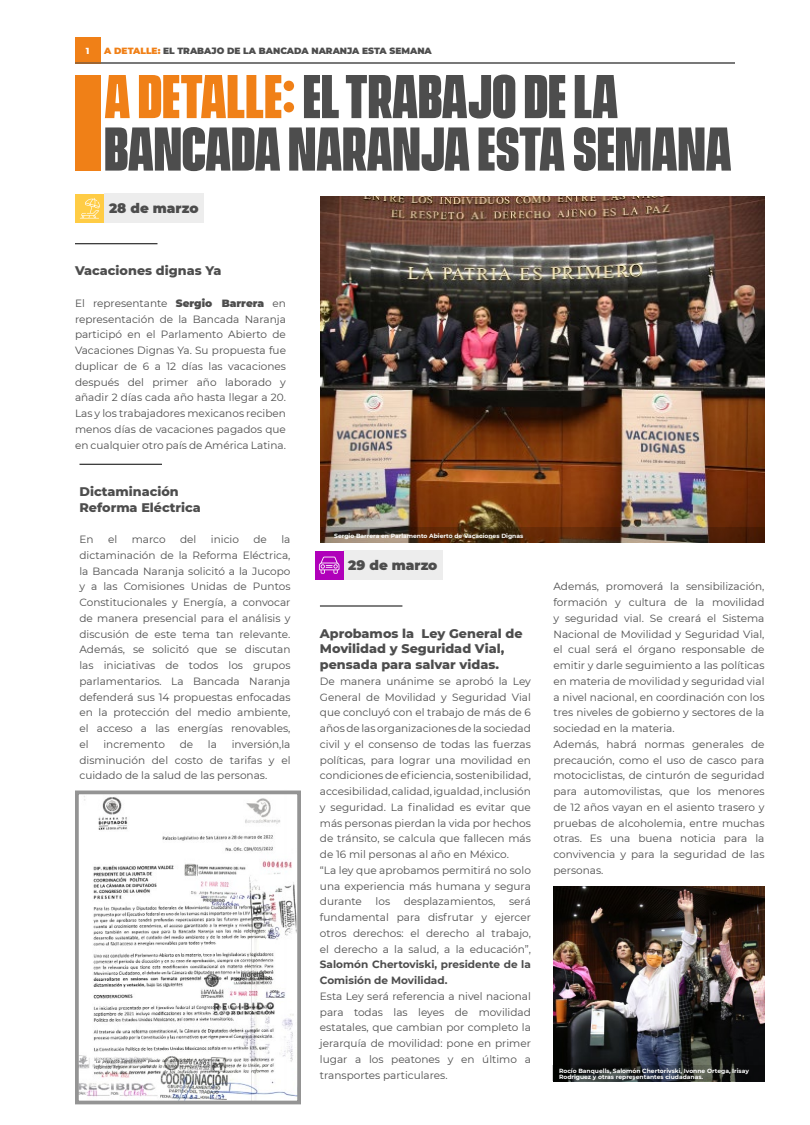
<style>
.page{position:relative;width:810px;height:1125px;background:#fff}
.page>*{position:absolute;margin:0;border:0;box-sizing:border-box;transform-origin:0 0}
.t1{font:700 56.25px/52.5px "Vanguard CF Extra";color:#4d4d4d}
.t2{font:900 13.5px "Montserrat";color:#4d4d4d}
.t3{font:800 12.75px/15.8px "Montserrat";color:#4d4d4d}
.t4{font:10.5px/15.8px "Montserrat";color:#4d4d4d;text-align:justify}
.t5{font:700 10.5px/15.8px "Montserrat";color:#4d4d4d}
.t6{font:900 9px "Montserrat";color:#4d4d4d}
.t7{font:800 9px "Montserrat";color:#fff}
.t8{font:700 6px/6px "Montserrat";color:#fff}
.s1{color:#f08017}
.s2{font-weight:900}
</style>
<div class="page">
<div style="left:75px;top:37px;width:25px;height:26px;background:#f08017"></div>
<hr style="left:75px;top:63px;width:660px;height:1px;background:#4d4d4d">
<img style="left:78px;top:790px;width:221px;height:309px">
<img style="left:321px;top:196px;width:444px;height:331px">
<div style="left:75px;top:75px;width:25px;height:96px;background:#f08017"></div>
<div style="left:75px;top:194px;width:29px;height:29px;background:#ffcc45"></div>
<svg style="left:80px;top:198px;width:20px;height:21px"></svg>
<svg style="left:321px;top:527px;width:444px;height:16px;background:#5f422c"></svg>
<hr style="left:75px;top:243px;width:83px;height:1px;background:#000">
<hr style="left:320px;top:606px;width:82px;height:1px;background:#000">
<div style="left:104px;top:193px;width:99px;height:30px;background:#ededed"></div>
<div style="left:343px;top:550px;width:99px;height:30px;background:#ededed"></div>
<hr style="left:80px;top:464px;width:82px;height:1px;background:#000">
<img style="left:554px;top:886px;width:211px;height:196px">
<div style="left:75px;top:791px;width:226px;height:313px;border:4px solid #949494"></div>
<svg style="left:552px;top:1065px;width:212px;height:16px;background:#242829"></svg>
<div style="left:315px;top:551px;width:29px;height:29px;background:#b000ba"></div>
<svg style="left:319px;top:557px;width:20px;height:17px"></svg>
<p class="t7" style="left:86px;top:44px;width:5px">1</p>
<p class="t6" style="left:104px;top:44px;width:329px"><span class="s1">A DETALLE:</span> EL TRABAJO DE LA BANCADA NARANJA ESTA SEMANA</p>
<h1 class="t1" style="left:104px;top:74px;width:629px"><span class="s1">A DETALLE:</span> EL TRABAJO DE LA<br>BANCADA NARANJA ESTA SEMANA</h1>
<p class="t2" style="left:109px;top:198px;width:91px">28 de marzo</p>
<p class="t3" style="left:75px;top:262px;width:148px">Vacaciones dignas Ya</p>
<p class="t4" style="left:75px;top:295px;width:213px">El representante <span class="s2">Sergio Barrera</span> en representación de la Bancada Naranja participó en el Parlamento Abierto de Vacaciones Dignas Ya. Su propuesta fue duplicar de 6 a 12 días las vacaciones después del primer año laborado y añadir 2 días cada año hasta llegar a 20.<br>Las y los trabajadores mexicanos reciben menos días de vacaciones pagados que en cualquier otro país de América Latina.</p>
<p class="t3" style="left:80px;top:483px;width:123px">Dictaminación<br>Reforma Eléctrica</p>
<p class="t4" style="left:80px;top:531px;width:16px">En</p>
<p class="t4" style="left:108px;top:531px;width:11px">el</p>
<p class="t4" style="left:132px;top:531px;width:35px">marco</p>
<p class="t4" style="left:180px;top:531px;width:18px">del</p>
<p class="t4" style="left:211px;top:531px;width:30px">inicio</p>
<p class="t4" style="left:254px;top:531px;width:15px">de</p>
<p class="t4" style="left:80px;top:531px;width:213px;text-indent:202px">la dictaminación de la Reforma Eléctrica, la Bancada Naranja solicitó a la Jucopo y a las Comisiones Unidas de Puntos Constitucionales y Energía, a convocar de manera presencial para el análisis y discusión de este tema tan relevante.<br>Además, se solicitó que se discutan las iniciativas de todos los grupos parlamentarios. La Bancada Naranja defenderá sus 14 propuestas enfocadas en la protección del medio ambiente, el acceso a las energías renovables, el</p>
<p class="t4" style="left:80px;top:736px;width:213px;text-indent:152px">inversión,la disminución del costo de tarifas y el cuidado de la salud de las personas.</p>
<p class="t4" style="left:103px;top:736px;width:63px">incremento</p>
<p class="t4" style="left:180px;top:736px;width:15px">de</p>
<p class="t4" style="left:208px;top:736px;width:11px">la</p>
<p class="t8" style="left:334px;top:533px;width:191px">Sergio Barrera en Parlamento Abierto de Vacaciones Dignas</p>
<p class="t2" style="left:348px;top:555px;width:91px">29 de marzo</p>
<p class="t3" style="left:320px;top:624px;width:204px">Aprobamos la Ley General de<br>Movilidad y Seguridad Vial, pensada para salvar vidas.</p>
<p class="t4" style="left:320px;top:673px;width:213px;text-align:left">De manera unánime se aprobó la Ley General de Movilidad y Seguridad Vial que concluyó con el trabajo de más de 6 años de las organizaciones de la sociedad civil y el consenso de todas las fuerzas políticas, para lograr una movilidad en condiciones de eficiencia, sostenibilidad, accesibilidad, calidad, igualdad, inclusión y seguridad. La finalidad es evitar que más personas pierdan la vida por hechos de tránsito, se calcula que fallecen más de 16 mil personas al año en México.<br>“La ley que aprobamos permitirá no solo una experiencia más humana y segura durante</p>
<p class="t4" style="left:376px;top:893px;width:16px">los</p>
<p class="t4" style="left:404px;top:893px;width:93px">desplazamientos,</p>
<p class="t4" style="left:320px;top:893px;width:213px;text-indent:189px">será fundamental para disfrutar y ejercer otros derechos: el derecho al trabajo, el derecho a la salud, a la educación”,</p>
<p class="t5" style="left:320px;top:956px;width:213px">Salomón Chertoviski, presidente de la<br>Comisión de Movilidad.</p>
<p class="t4" style="left:320px;top:988px;width:213px">Esta Ley será referencia a nivel nacional para todas las leyes de movilidad estatales, que cambian por completo la jerarquía de movilidad: pone en primer lugar a los peatones y en último a transportes particulares.</p>
<p class="t4" style="left:554px;top:578px;width:213px;text-align:left">Además, promoverá la sensibilización, formación y cultura de la movilidad y seguridad vial. Se creará el Sistema Nacional de Movilidad y Seguridad Vial, el cual será el órgano responsable de emitir y darle seguimiento a las políticas en materia de movilidad y seguridad vial a nivel nacional, en coordinación con los tres niveles de gobierno y sectores de la sociedad en la materia.<br>Además, habrá normas generales de precaución, como el uso de casco para motociclistas, de cinturón de seguridad para automovilistas, que los menores de 12 años vayan en el asiento trasero y pruebas de alcoholemia, entre muchas otras. Es una buena noticia para la convivencia y para la seguridad de las personas.</p>
<p class="t8" style="left:559px;top:1068px;width:192px">Rocío Banquells, Salomón Chertorivski, Ivonne Ortega, Irisay<br>Rodriguez y otras representantes ciudadanas.</p>
</div>
